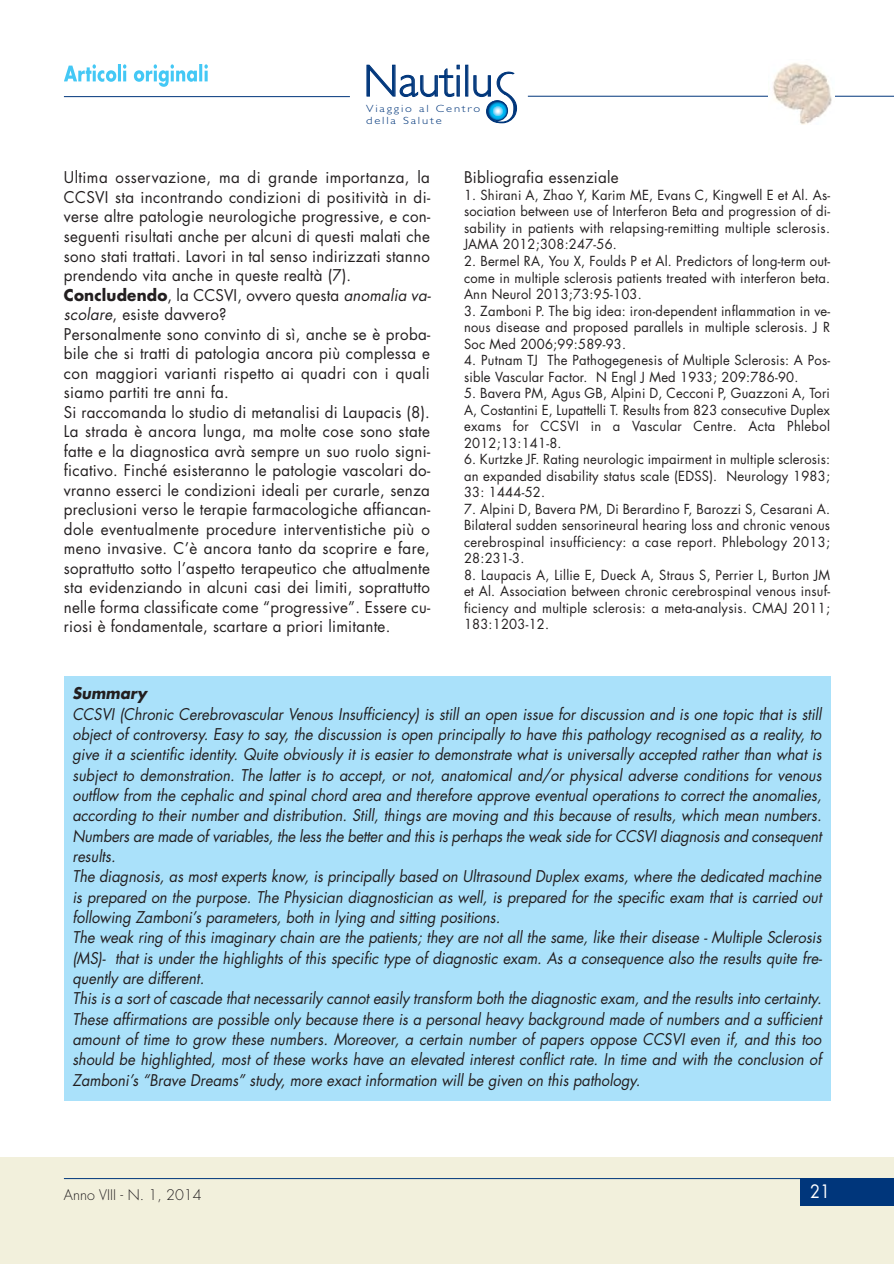
<style>
.page{position:relative;width:894px;height:1264px;background:#fff}
.page>*{position:absolute;margin:0;border:0;box-sizing:border-box;transform-origin:0 0}
.t1{font:300 45.45px "Gill Sans";color:#00367b}
.t2{font:18px "Futura Std";color:#fff;scale:.9 1}
.t3{font:italic 15.75px/20.2px "Futura Std";color:#231f20;scale:.93 1}
.t4{font:15.75px/19.5px "Futura Std";letter-spacing:.02em;color:#231f20;scale:.96 1}
.t5{font:italic 700 15.75px "Futura Std";color:#231f20;scale:.93 1}
.t6{font:300 14.25px "Futura Std";color:#231f20}
.t7{font:13.5px/16.5px "Futura Std";letter-spacing:.02em;color:#231f20;text-align:justify;scale:.96 1}
.t8{font:300 10.5px/12.1px "Gill Sans";letter-spacing:.145em;color:#00367b;scale:1.2 1}
.s1{font-weight:700}
.s2{font-style:italic}
</style>
<div class="page">
<div style="left:0;top:1157px;width:893px;height:107px;background:#f2f0dc"></div>
<hr style="left:64px;top:1178px;width:829px;height:1px;background:#00367b">
<svg style="left:486px;top:71px;width:31px;height:53px"></svg>
<svg style="left:487px;top:101px;width:20px;height:20px"></svg>
<div style="left:487px;top:100px;width:20px;height:21px;border:1px solid #00367b;border-radius:50%"></div>
<hr style="left:527px;top:96px;width:366px;height:1px;background:#00367b">
<hr style="left:64px;top:96px;width:286px;height:1px;background:#00367b">
<div style="left:799px;top:1178px;width:94px;height:27px;background:#00367b"></div>
<img style="left:768px;top:63px;width:66px;height:62px">
<svg style="left:64px;top:64px;width:144px;height:23px"></svg>
<div style="left:64px;top:676px;width:765px;height:425px;background:#aae1fa"></div>
<h1 class="t1" style="left:363px;top:65px;width:131px">Nautilu</h1>
<p class="t8" style="left:366px;top:103px;width:97px">Viaggio al Centro della Salute</p>
<p class="t4" style="left:64px;top:169px;width:383px">Ultima osservazione, ma di grande importanza, la CCSVI sta incontrando condizioni di positività in di&shy;verse altre patologie neurologiche progressive, e con&shy;seguenti risultati anche per alcuni di questi malati che sono stati trattati. Lavori in tal senso indirizzati stanno prendendo vita anche in queste realtà (7).<br><span class="s1">Concludendo</span>, la CCSVI, ovvero questa <span class="s2">anomalia va&shy;scolare</span>, esiste davvero?<br>Personalmente sono convinto di sì, anche se è proba&shy;bile che si tratti di patologia ancora più complessa e con maggiori varianti rispetto ai quadri con i quali siamo partiti tre anni fa.<br>Si raccomanda lo studio di metanalisi di Laupacis (8).<br>La strada è ancora lunga, ma molte cose sono state fatte e la diagnostica avrà sempre un suo ruolo signi&shy;ficativo. Finché esisteranno le patologie vascolari do&shy;vranno esserci le condizioni ideali per curarle, senza preclusioni verso le terapie farmacologiche affiancan&shy;dole eventualmente procedure interventistiche più o meno invasive. C’è ancora tanto da scoprire e fare, soprattutto sotto l’aspetto terapeutico che attualmente sta evidenziando in alcuni casi dei limiti, soprattutto nelle forma classificate come “progressive”. Essere cu&shy;riosi è fondamentale, scartare a priori limitante.</p>
<p class="t4" style="left:464px;top:169px;width:163px">Bibliografia essenziale</p>
<p class="t7" style="left:464px;top:188px;width:383px">1. Shirani A, Zhao Y, Karim ME, Evans C, Kingwell E et Al. As&shy;sociation between use of Interferon Beta and progression of di&shy;sability in patients with relapsing-remitting multiple sclerosis.<br>JAMA 2012;308:247-56.</p>
<p class="t7" style="left:464px;top:254px;width:383px">2. Bermel RA, You X, Foulds P et Al. Predictors of long-term out&shy;come in multiple sclerosis patients treated with interferon beta.<br>Ann Neurol 2013;73:95-103.</p>
<p class="t7" style="left:464px;top:303px;width:383px">3. Zamboni P. The big idea: iron-dependent inflammation in ve&shy;nous disease and proposed parallels in multiple sclerosis. J R Soc Med 2006;99:589-93.</p>
<p class="t7" style="left:464px;top:353px;width:383px">4. Putnam TJ The Pathogegenesis of Multiple Sclerosis: A Pos&shy;sible Vascular Factor. N Engl J Med 1933; 209:786-90.</p>
<p class="t7" style="left:464px;top:386px;width:382px">5. Bavera PM, Agus GB, Alpini D, Cecconi P, Guazzoni A, Tori A, Costantini E, Lupattelli T. Results from 823 consecutive Duplex exams for CCSVI in a Vascular Centre. Acta Phlebol 2012;13:141-8.</p>
<p class="t7" style="left:464px;top:452px;width:382px">6. Kurtzke JF. Rating neurologic impairment in multiple sclerosis: an expanded disability status scale (EDSS). Neurology 1983; 33: 1444-52.</p>
<p class="t7" style="left:464px;top:501px;width:382px">7. Alpini D, Bavera PM, Di Berardino F, Barozzi S, Cesarani A.<br>Bilateral sudden sensorineural hearing loss and chronic venous cerebrospinal insufficiency: a case report. Phlebology 2013; 28:231-3.</p>
<p class="t7" style="left:464px;top:567px;width:383px">8. Laupacis A, Lillie E, Dueck A, Straus S, Perrier L, Burton JM et Al. Association between chronic cerebrospinal venous insuf&shy;ficiency and multiple sclerosis: a meta-analysis. CMAJ 2011; 183:1203-12.</p>
<p class="t5" style="left:72px;top:686px;width:81px">Summary</p>
<p class="t3" style="left:72px;top:705px;width:807px">CCSVI (Chronic Cerebrovascular Venous Insufficiency) is still an open issue for discussion and is one topic that is still object of controversy. Easy to say, the discussion is open principally to have this pathology recognised as a reality, to give it a scientific identity. Quite obviously it is easier to demonstrate what is universally accepted rather than what is subject to demonstration. The latter is to accept, or not, anatomical and/or physical adverse conditions for venous outflow from the cephalic and spinal chord area and therefore approve eventual operations to correct the anomalies, according to their number and distribution. Still, things are moving and this because of results, which mean numbers.<br>Numbers are made of variables, the less the better and this is perhaps the weak side for CCSVI diagnosis and consequent results.<br>The diagnosis, as most experts know, is principally based on Ultrasound Duplex exams, where the dedicated machine is prepared on the purpose. The Physician diagnostician as well, is prepared for the specific exam that is carried out following Zamboni’s parameters, both in lying and sitting positions.<br>The weak ring of this imaginary chain are the patients; they are not all the same, like their disease - Multiple Sclerosis (MS)- that is under the highlights of this specific type of diagnostic exam. As a consequence also the results quite fre&shy;quently are different.<br>This is a sort of cascade that necessarily cannot easily transform both the diagnostic exam, and the results into certainty.<br>These affirmations are possible only because there is a personal heavy background made of numbers and a sufficient amount of time to grow these numbers. Moreover, a certain number of papers oppose CCSVI even if, and this too should be highlighted, most of these works have an elevated interest conflict rate. In time and with the conclusion of Zamboni’s “Brave Dreams” study, more exact information will be given on this pathology.</p>
<p class="t6" style="left:64px;top:1186px;width:139px">Anno VIII - N. 1, 2014</p>
<p class="t2" style="left:809px;top:1182px;width:24px">21</p>
</div>
